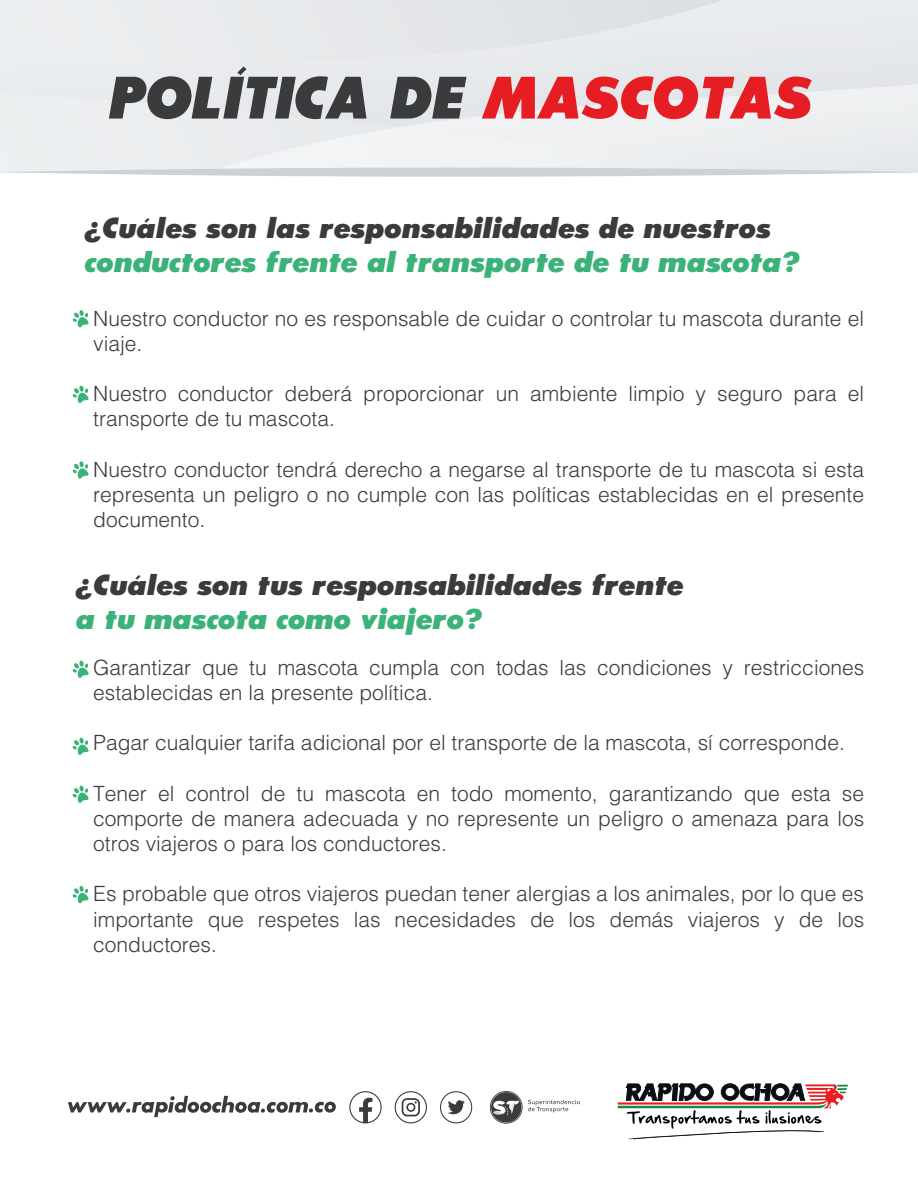
<style>
.page{position:relative;width:918px;height:1188px;background:#fff}
.page>*{position:absolute;margin:0;border:0;box-sizing:border-box;transform-origin:0 0}
.t1{font:italic 58.5px "Sans Serif Exb FLF";color:#3a3b3d}
.t2{font:italic 28.5px "Sans Serif Exb FLF";color:#3a3b3d}
.t3{font:italic 28.5px "Sans Serif Exb FLF";color:#3ab278}
.t4{font:300 21px/25.2px "Helvetica";color:#3a3b3d}
.s1{color:#e71d24}
</style>
<div class="page">
<div style="left:0;top:0;width:918px;height:172px;background:#e9ebee"></div>
<svg style="left:0;top:166px;width:917px;height:11px"></svg>
<svg style="left:618px;top:1084px;width:230px;height:55px"></svg>
<svg style="left:68px;top:1096px;width:268px;height:21px"></svg>
<svg style="left:490px;top:1091px;width:90px;height:33px"></svg>
<div style="left:395px;top:1091px;width:32px;height:32px;border:1px solid #3a3b3d;border-radius:50%"></div>
<div style="left:349px;top:1091px;width:33px;height:32px;border:1px solid #3a3b3d;border-radius:50%"></div>
<svg style="left:440px;top:1091px;width:32px;height:32px"></svg>
<svg style="left:402px;top:1098px;width:18px;height:18px"></svg>
<svg style="left:359px;top:1098px;width:13px;height:25px"></svg>
<svg style="left:72px;top:310px;width:17px;height:17px"></svg>
<svg style="left:72px;top:386px;width:17px;height:17px"></svg>
<svg style="left:72px;top:461px;width:17px;height:18px"></svg>
<svg style="left:72px;top:661px;width:17px;height:17px"></svg>
<svg style="left:72px;top:738px;width:17px;height:17px"></svg>
<svg style="left:72px;top:785px;width:17px;height:18px"></svg>
<svg style="left:72px;top:886px;width:17px;height:17px"></svg>
<h1 class="t1" style="left:107px;top:65px;width:704px">POLÍTICA DE <span class="s1">MASCOTAS</span></h1>
<h2 class="t2" style="left:84px;top:212px;width:687px">¿Cuáles son las responsabilidades de nuestros</h2>
<h2 class="t3" style="left:84px;top:246px;width:716px">conductores frente al transporte de tu mascota?</h2>
<p class="t4" style="left:93px;top:304px;width:772px">Nuestro conductor no es responsable de cuidar o controlar tu mascota durante el viaje.</p>
<p class="t4" style="left:93px;top:380px;width:772px">Nuestro conductor deberá proporcionar un ambiente limpio y seguro para el transporte de tu mascota.</p>
<p class="t4" style="left:93px;top:455px;width:772px;text-align:justify">Nuestro conductor tendrá derecho a negarse al transporte de tu mascota si esta representa un peligro o no cumple con las políticas establecidas en el presente documento.</p>
<h2 class="t2" style="left:75px;top:569px;width:609px">¿Cuáles son tus responsabilidades frente</h2>
<h2 class="t3" style="left:75px;top:603px;width:407px">a tu mascota como viajero?</h2>
<p class="t4" style="left:93px;top:653px;width:772px">Garantizar que tu mascota cumpla con todas las condiciones y restricciones establecidas en la presente política.</p>
<p class="t4" style="left:93px;top:729px;width:753px">Pagar cualquier tarifa adicional por el transporte de la mascota, sí corresponde.</p>
<p class="t4" style="left:93px;top:779px;width:772px;text-align:justify">Tener el control de tu mascota en todo momento, garantizando que esta se comporte de manera adecuada y no represente un peligro o amenaza para los otros viajeros o para los conductores.</p>
<p class="t4" style="left:93px;top:880px;width:772px;text-align:justify">Es probable que otros viajeros puedan tener alergias a los animales, por lo que es importante que respetes las necesidades de los demás viajeros y de los conductores.</p>
</div>
